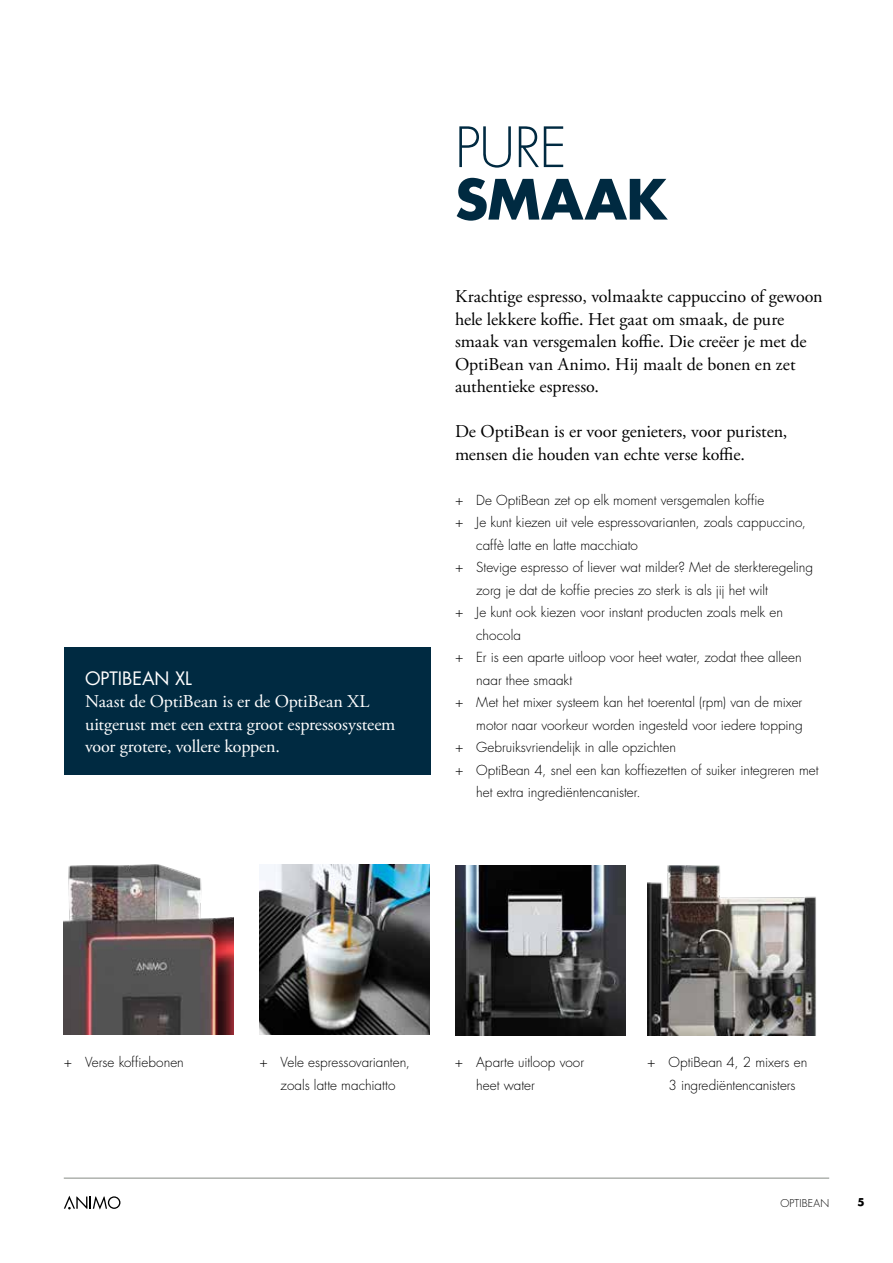
<style>
.page{position:relative;width:893px;height:1263px;background:#fff}
.page>*{position:absolute;margin:0;border:0;box-sizing:border-box;transform-origin:0 0}
.t1{font:700 54px "Futura Std";color:#002a41}
.t2{font:300 54px "Futura Std";color:#002a41}
.t3{font:18px/22.5px "Adobe Garamond Pro";color:#000}
.t4{font:18px/22.5px "Adobe Garamond Pro";letter-spacing:-.005em;color:#fff}
.t5{font:18px "Futura Std";letter-spacing:-.005em;color:#fff}
.t6{font:300 13.5px/22.5px "Futura Std";color:#000}
.t7{font:300 10.5px "Futura Std";letter-spacing:.015em;color:#000}
.t8{font:700 10.5px "Futura Std";color:#000}
</style>
<div class="page">
<hr style="left:64px;top:1178px;width:765px;height:1px;background:#878b85">
<svg style="left:64px;top:1195px;width:56px;height:14px"></svg>
<img style="left:455px;top:865px;width:170px;height:170px">
<img style="left:64px;top:865px;width:170px;height:170px">
<img style="left:259px;top:865px;width:170px;height:170px">
<div style="left:64px;top:647px;width:366px;height:128px;background:#002a41"></div>
<img style="left:647px;top:865px;width:169px;height:170px">
<h2 class="t5" style="left:85px;top:666px;width:108px">OPTIBEAN XL</h2>
<h2 class="t4" style="left:85px;top:691px;width:312px">Naast de OptiBean is er de OptiBean XL uitgerust met een extra groot espressosysteem voor grotere, vollere koppen.</h2>
<h1 class="t2" style="left:455px;top:115px;width:113px">PURE</h1>
<h1 class="t1" style="left:455px;top:163px;width:214px">SMAAK</h1>
<h2 class="t3" style="left:455px;top:286px;width:369px">Krachtige espresso, volmaakte cappuccino of gewoon hele lekkere koffie. Het gaat om smaak, de pure smaak van versgemalen koffie. Die creëer je met de OptiBean van Animo. Hij maalt de bonen en zet authentieke espresso.</h2>
<h2 class="t3" style="left:455px;top:421px;width:334px">De OptiBean is er voor genieters, voor puristen, mensen die houden van echte verse koffie.</h2>
<p class="t6" style="left:455px;top:489px;width:310px">+ De OptiBean zet op elk moment versgemalen koffie</p>
<p class="t6" style="left:455px;top:511px;width:352px">+ Je kunt kiezen uit vele espressovarianten, zoals cappuccino,</p>
<p class="t6" style="left:476px;top:534px;width:163px">caffè latte en latte macchiato</p>
<p class="t6" style="left:455px;top:556px;width:359px">+ Stevige espresso of liever wat milder? Met de sterkteregeling</p>
<p class="t6" style="left:476px;top:579px;width:293px">zorg je dat de koffie precies zo sterk is als jij het wilt</p>
<p class="t6" style="left:455px;top:601px;width:329px">+ Je kunt ook kiezen voor instant producten zoals melk en</p>
<p class="t6" style="left:476px;top:624px;width:46px">chocola</p>
<p class="t6" style="left:455px;top:646px;width:348px">+ Er is een aparte uitloop voor heet water, zodat thee alleen</p>
<p class="t6" style="left:476px;top:669px;width:97px">naar thee smaakt</p>
<p class="t6" style="left:455px;top:691px;width:349px">+ Met het mixer systeem kan het toerental (rpm) van de mixer</p>
<p class="t6" style="left:476px;top:714px;width:328px">motor naar voorkeur worden ingesteld voor iedere topping</p>
<p class="t6" style="left:455px;top:736px;width:222px">+ Gebruiksvriendelijk in alle opzichten</p>
<p class="t6" style="left:455px;top:759px;width:365px">+ OptiBean 4, snel een kan koffiezetten of suiker integreren met</p>
<p class="t6" style="left:476px;top:781px;width:166px">het extra ingrediëntencanister.</p>
<p class="t6" style="left:64px;top:1051px;width:122px">+ Verse koffiebonen</p>
<p class="t6" style="left:259px;top:1051px;width:152px;text-align:center">+ Vele espressovarianten, zoals latte machiatto</p>
<p class="t6" style="left:476px;top:1051px;width:109px;text-indent:-21px">+ Aparte uitloop voor heet water</p>
<p class="t6" style="left:668px;top:1051px;width:140px;text-indent:-21px">+ OptiBean 4, 2 mixers en<br>3 ingrediëntencanisters</p>
<p class="t7" style="left:780px;top:1197px;width:50px">OPTIBEAN</p>
<p class="t8" style="left:857px;top:1195px;width:9px">5</p>
</div>
